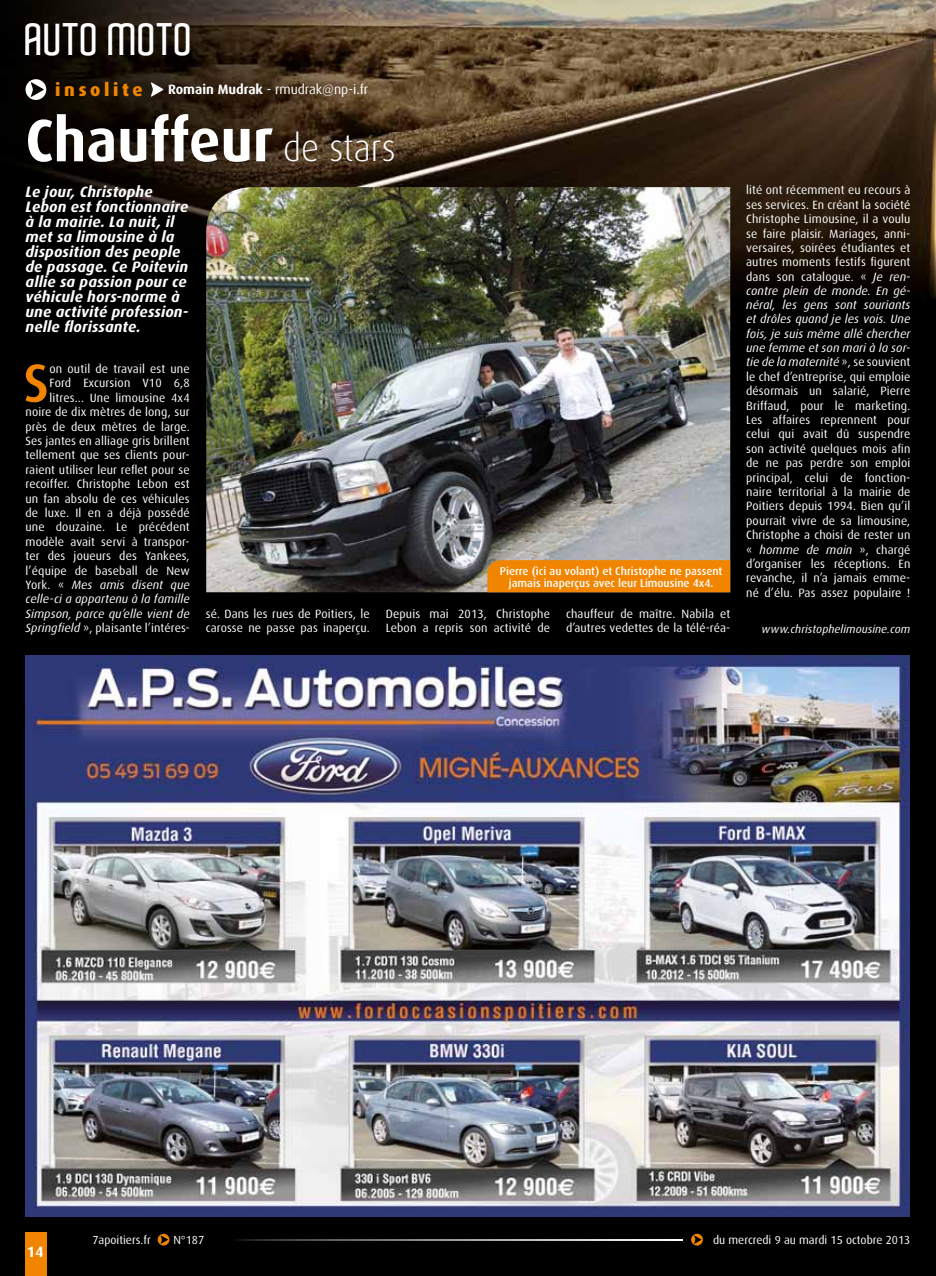
<style>
.page{position:relative;width:936px;height:1276px;background:#fff}
.page>*{position:absolute;margin:0;border:0;box-sizing:border-box;transform-origin:0 0}
.t1{font:700 60px "Dax";color:#fff;scale:.95 1}
.t2{font:500 53.85px "Dax";color:#f18500}
.t3{font:600 43.5px "Aldo";color:#fff}
.t4{font:800 18px "Dax";letter-spacing:.2em;color:#f18500}
.t5{font:italic 700 15px/15px "Dax";letter-spacing:.01em;color:#fff}
.t6{font:700 15px "Dax";color:#fff}
.t7{font:13.5px "Dax";color:#fff}
.t8{font:12px/14.4px "Dax";letter-spacing:.01em;color:#fff}
.t9{font:11.7px "Dax";color:#fff}
.t10{font:500 11.25px/12px "Dax";color:#fff;text-align:center}
.t11{font:italic 11.25px "Dax";letter-spacing:.01em;color:#fff}
.s1{font-weight:700}
.s2{font-weight:300;font-size:37.5px}
.s3{font-style:italic}
</style>
<div class="page">
<img style="left:0;top:0;width:935px;height:1268px">
<div style="left:26px;top:23px;width:172px;height:41px;background:#000;opacity:.3"></div>
<div style="left:26px;top:1232px;width:21px;height:44px;background:#f18500"></div>
<svg style="left:691px;top:1233px;width:11px;height:12px"></svg>
<svg style="left:221px;top:1239px;width:461px;height:2px"></svg>
<svg style="left:158px;top:1233px;width:11px;height:12px"></svg>
<img style="left:26px;top:655px;width:883px;height:561px">
<img style="left:206px;top:187px;width:524px;height:405px">
<svg style="left:26px;top:79px;width:20px;height:21px"></svg>
<svg style="left:151px;top:82px;width:12px;height:15px"></svg>
<div style="left:487px;top:560px;width:243px;height:32px;background:#f18500"></div>
<h3 class="t3" style="left:26px;top:15px;width:170px">AUTO MOTO</h3>
<h3 class="t4" style="left:55px;top:79px;width:89px">insolite</h3>
<p class="t7" style="left:168px;top:82px;width:202px"><span class="s1">Romain Mudrak</span> - rmudrak@np-i.fr</p>
<h1 class="t1" style="left:26px;top:107px;width:391px">Chauffeur <span class="s2">de stars</span></h1>
<p class="t5" style="left:26px;top:184px;width:164px">Le jour, Christophe<br>Lebon est fonctionnaire à la mairie. La nuit, il met sa limousine à la disposition des people de passage. Ce Poitevin allie sa passion pour ce véhicule hors-norme à une activité profession&shy;nelle florissante.</p>
<h2 class="t2" style="left:24px;top:353px;width:27px">S</h2>
<p class="t8" style="left:26px;top:362px;width:166px;text-align:right">on outil de travail est une<br>Ford Excursion V10 6,8 litres... Une limousine 4x4 noire de dix mètres de long, sur près de deux mètres de large.<br>Ses jantes en alliage gris brillent tellement que ses clients pour&shy;raient utiliser leur reflet pour se recoiffer. Christophe Lebon est un fan absolu de ces véhicules de luxe. Il en a déjà possédé une douzaine. Le précédent modèle avait servi à transpor&shy;ter des joueurs des Yankees, l’équipe de baseball de New<br>York. « <span class="s3">Mes amis disent que celle-ci a appartenu à la famille<br>Simpson, parce qu’elle vient de<br>Springfield</span> », plaisante l’intéres-</p>
<p class="t10" style="left:500px;top:565px;width:224px">Pierre (ici au volant) et Christophe ne passent jamais inaperçus avec leur Limousine 4x4.</p>
<p class="t8" style="left:206px;top:606px;width:166px">sé. Dans les rues de Poitiers, le carosse ne passe pas inaperçu.</p>
<p class="t8" style="left:386px;top:606px;width:166px">Depuis mai 2013, Christophe<br>Lebon a repris son activité de</p>
<p class="t8" style="left:566px;top:606px;width:166px">chauffeur de maître. Nabila et d’autres vedettes de la télé-réa-</p>
<p class="t8" style="left:746px;top:183px;width:166px;text-align:justify">lité ont récemment eu recours à ses services. En créant la société Christophe Limousine, il a voulu se faire plaisir. Mariages, anni&shy;versaires, soirées étudiantes et autres moments festifs figurent dans son catalogue. « <span class="s3">Je ren&shy;contre plein de monde. En gé&shy;néral, les gens sont souriants et drôles quand je les vois. Une fois, je suis même allé chercher une femme et son mari à la sor&shy;tie de la maternité</span> », se souvient le chef d’entreprise, qui emploie désormais un salarié, Pierre Briffaud, pour le marketing.<br>Les affaires reprennent pour celui qui avait dû suspendre son activité quelques mois afin de ne pas perdre son emploi principal, celui de fonction&shy;naire territorial à la mairie de Poitiers depuis 1994. Bien qu’il pourrait vivre de sa limousine, Christophe a choisi de rester un « <span class="s3">homme de main</span> », chargé d’organiser les réceptions. En revanche, il n’a jamais emme&shy;né d’élu. Pas assez populaire !</p>
<p class="t11" style="left:761px;top:623px;width:150px">www.christophelimousine.com</p>
<p class="t6" style="left:27px;top:1243px;width:18px">14</p>
<p class="t9" style="left:92px;top:1233px;width:60px">7apoitiers.fr</p>
<p class="t9" style="left:173px;top:1233px;width:32px">N°187</p>
<p class="t9" style="left:713px;top:1233px;width:199px">du mercredi 9 au mardi 15 octobre 2013</p>
</div>
